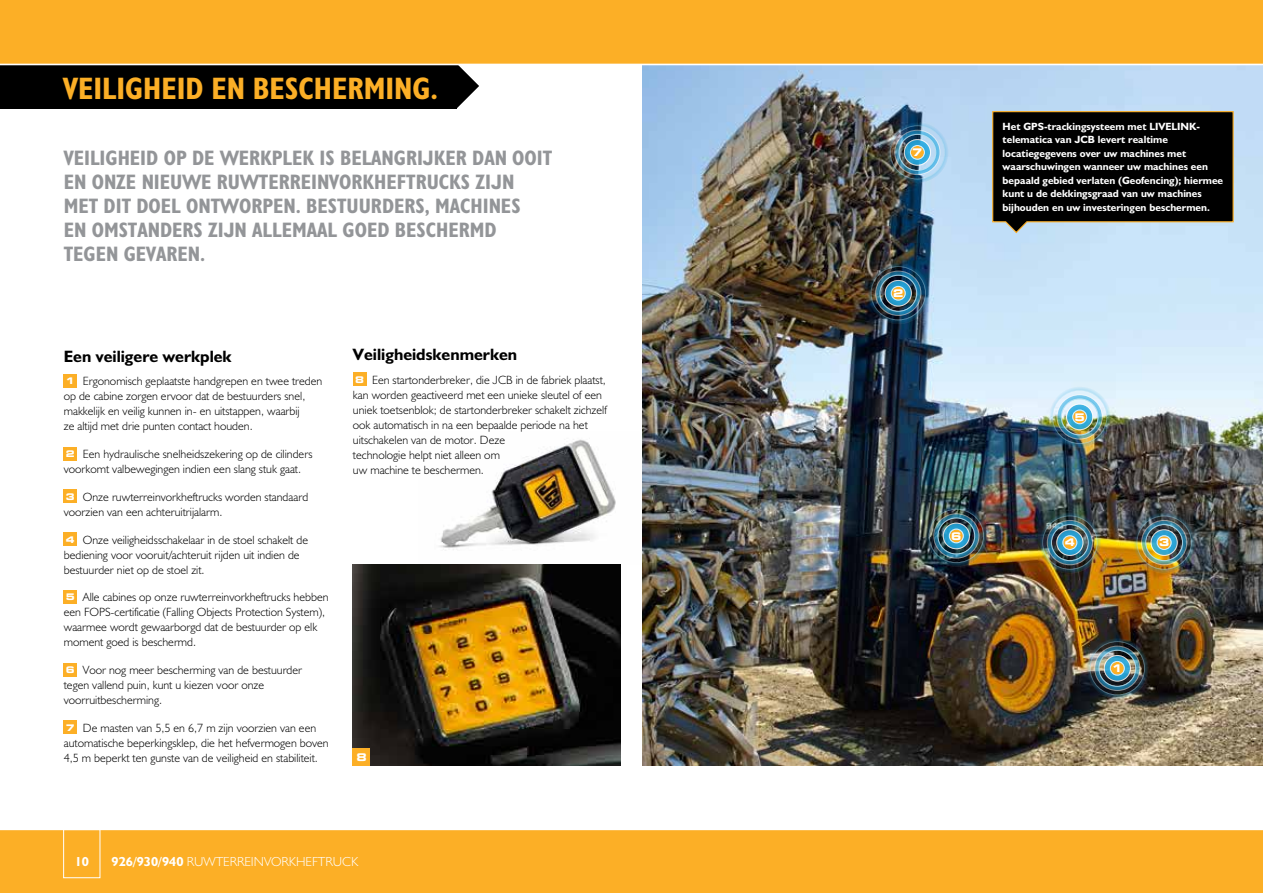
<style>
.page{position:relative;width:1263px;height:893px;background:#fff}
.page>*{position:absolute;margin:0;border:0;box-sizing:border-box;transform-origin:0 0}
.t1{font:31.2px "JCB Bold Condensed";color:#fcaf26}
.t2{font:21px/24px "JCB Bold Condensed";color:#939598}
.t3{font:16.5px "JCB Bold";color:#000}
.t4{font:13.2px "JCB Light";color:#fff}
.t5{font:13.2px "JCB Bold";color:#fff}
.t6{font:12px/15px "JCB Light";color:#000}
.t7{font:10.5px/13.5px "JCB Bold";color:#fff}
.t8{font:700 expanded 10.5px "Square 721 BT";color:#fff}
.s1{font-family:"Square 721 BT";font-weight:700;font-stretch:expanded;font-size:9.15px;color:#fff}
.s2{font-family:"JCB Bold"}
</style>
<div class="page">
<img style="left:439px;top:439px;width:177px;height:111px">
<div style="left:0;top:829px;width:1263px;height:64px;background:#fcaf26"></div>
<hr style="left:0;top:829px;width:1263px;height:1px;background:#fff">
<img style="left:642px;top:65px;width:621px;height:700px">
<svg style="left:456px;top:65px;width:23px;height:44px"></svg>
<div style="left:0;top:52px;width:456px;height:57px;background:#000"></div>
<div style="left:64px;top:374px;width:13px;height:13px;background:#fcaf26"></div>
<div style="left:64px;top:447px;width:13px;height:13px;background:#fcaf26"></div>
<div style="left:64px;top:490px;width:13px;height:13px;background:#fcaf26"></div>
<div style="left:64px;top:532px;width:13px;height:14px;background:#fcaf26"></div>
<div style="left:64px;top:590px;width:13px;height:13px;background:#fcaf26"></div>
<div style="left:64px;top:663px;width:13px;height:13px;background:#fcaf26"></div>
<div style="left:64px;top:721px;width:13px;height:13px;background:#fcaf26"></div>
<div style="left:353px;top:373px;width:13px;height:13px;background:#fcaf26"></div>
<div style="left:0;top:0;width:1263px;height:64px;background:#fcaf26"></div>
<hr style="left:0;top:64px;width:1263px;height:1px;background:#fff">
<svg style="left:978px;top:63px;width:285px;height:171px;background:#5a646c"></svg>
<img style="left:1047px;top:385px;width:65px;height:63px">
<img style="left:924px;top:504px;width:64px;height:63px">
<img style="left:353px;top:564px;width:268px;height:201px">
<div style="left:353px;top:748px;width:17px;height:17px;background:#fcaf26"></div>
<img style="left:885px;top:121px;width:65px;height:63px">
<img style="left:1085px;top:637px;width:64px;height:63px">
<img style="left:866px;top:262px;width:64px;height:63px">
<img style="left:1132px;top:511px;width:64px;height:63px">
<img style="left:1038px;top:511px;width:64px;height:63px">
<div style="left:63px;top:829px;width:37px;height:49px;border:1px solid #fff"></div>
<h1 class="t1" style="left:63px;top:69px;width:376px">VEILIGHEID EN BESCHERMING.</h1>
<h2 class="t2" style="left:64px;top:145px;width:490px">VEILIGHEID OP DE WERKPLEK IS BELANGRIJKER DAN OOIT EN ONZE NIEUWE RUWTERREINVORKHEFTRUCKS ZIJN MET DIT DOEL ONTWORPEN. BESTUURDERS, MACHINES<br>EN OMSTANDERS ZIJN ALLEMAAL GOED BESCHERMD TEGEN GEVAREN.</h2>
<h3 class="t3" style="left:64px;top:346px;width:169px">Een veiligere werkplek</h3>
<p class="t6" style="left:64px;top:374px;width:260px"><span class="s1">1</span> Ergonomisch geplaatste handgrepen en twee treden op de cabine zorgen ervoor dat de bestuurders snel, makkelijk en veilig kunnen in- en uitstappen, waarbij<br>ze altijd met drie punten contact houden.</p>
<p class="t6" style="left:64px;top:446px;width:250px"><span class="s1">2</span> Een hydraulische snelheidszekering op de cilinders voorkomt valbewegingen indien een slang stuk gaat.</p>
<p class="t6" style="left:64px;top:489px;width:246px"><span class="s1">3</span> Onze ruwterreinvorkheftrucks worden standaard voorzien van een achteruitrijalarm.</p>
<p class="t6" style="left:64px;top:532px;width:246px"><span class="s1">4</span> Onze veiligheidsschakelaar in de stoel schakelt de bediening voor vooruit/achteruit rijden uit indien de bestuurder niet op de stoel zit.</p>
<p class="t6" style="left:64px;top:590px;width:266px"><span class="s1">5</span> Alle cabines op onze ruwterreinvorkheftrucks hebben een FOPS-certificatie (Falling Objects Protection System), waarmee wordt gewaarborgd dat de bestuurder op elk moment goed is beschermd.</p>
<p class="t6" style="left:64px;top:662px;width:240px"><span class="s1">6</span> Voor nog meer bescherming van de bestuurder tegen vallend puin, kunt u kiezen voor onze voorruitbescherming.</p>
<p class="t6" style="left:64px;top:720px;width:266px"><span class="s1">7</span> De masten van 5,5 en 6,7 m zijn voorzien van een automatische beperkingsklep, die het hefvermogen boven<br>4,5 m beperkt ten gunste van de veiligheid en stabiliteit.</p>
<h3 class="t3" style="left:353px;top:344px;width:166px">Veiligheidskenmerken</h3>
<p class="t6" style="left:353px;top:372px;width:255px"><span class="s1">8</span> Een startonderbreker, die JCB in de fabriek plaatst, kan worden geactiveerd met een unieke sleutel of een uniek toetsenblok; de startonderbreker schakelt zichzelf ook automatisch in na een bepaalde periode na het uitschakelen van de motor. Deze<br>technologie helpt niet alleen om<br>uw machine te beschermen.</p>
<p class="t8" style="left:356px;top:751px;width:12px">8</p>
<p class="t5" style="left:75px;top:853px;width:16px">10</p>
<p class="t4" style="left:112px;top:853px;width:248px"><span class="s2">926/930/940</span> RUWTERREINVORKHEFTRUCK</p>
<p class="t8" style="left:912px;top:146px;width:12px">7</p>
<p class="t8" style="left:893px;top:287px;width:12px">2</p>
<p class="t7" style="left:1002px;top:119px;width:222px">Het GPS-trackingsysteem met LIVELINK&shy;telematica van JCB levert realtime locatiegegevens over uw machines met waarschuwingen wanneer uw machines een bepaald gebied verlaten (Geofencing); hiermee kunt u de dekkingsgraad van uw machines bijhouden en uw investeringen beschermen.</p>
<p class="t8" style="left:951px;top:530px;width:12px">6</p>
<p class="t8" style="left:1074px;top:411px;width:12px">5</p>
<p class="t8" style="left:1065px;top:536px;width:12px">4</p>
<p class="t8" style="left:1159px;top:536px;width:12px">3</p>
<p class="t8" style="left:1112px;top:662px;width:12px">1</p>
</div>
